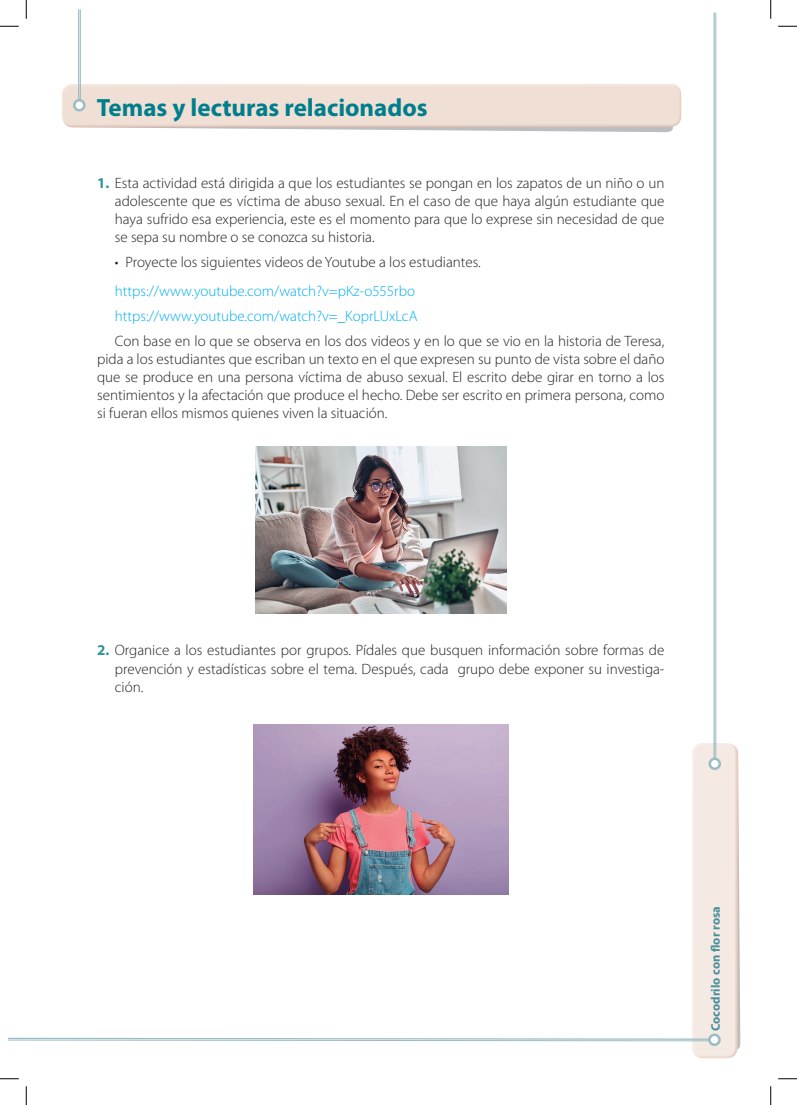
<style>
.page{position:relative;width:797px;height:1105px;background:#fff}
.page>*{position:absolute;margin:0;border:0;box-sizing:border-box;transform-origin:0 0}
.t1{font:700 25px "Myriad Pro";color:#007e8c}
.t2{font:300 15px/18px "Myriad Pro";color:#231f20;text-align:justify}
.t3{font:300 15px/25.1px "Myriad Pro";color:#00aeef}
.t4{font:700 12.5px "Myriad Pro";letter-spacing:.005em;color:#498f9e}
.s1{font-weight:700;color:#31909b}
</style>
<div class="page">
<svg style="left:739px;top:889px;width:1px;height:159px"></svg>
<div style="left:694px;top:742px;width:45px;height:317px;background:#b55d43;opacity:.2"></div>
<svg style="left:709px;top:758px;width:11px;height:11px"></svg>
<hr style="left:713px;top:13px;width:1px;height:746px;background:#9abcc3">
<hr style="left:715px;top:13px;width:1px;height:746px;background:#9abcc3">
<div style="left:708px;top:757px;width:13px;height:13px;border:2px solid #9abcc3;border-radius:50%"></div>
<svg style="left:709px;top:1034px;width:11px;height:11px"></svg>
<svg style="left:9px;top:446px;width:701px;height:595px"></svg>
<div style="left:708px;top:1033px;width:12px;height:13px;border:2px solid #9abcc3;border-radius:50%"></div>
<svg style="left:298px;top:129px;width:375px;height:3px"></svg>
<div style="left:62px;top:83px;width:620px;height:40px;background:#f4e8e1"></div>
<div style="left:62px;top:86px;width:621px;height:43px;background:#b55d43;opacity:.2"></div>
<div style="left:73px;top:100px;width:12px;height:11px;border:1px solid #bcbdc0;border-radius:50%"></div>
<svg style="left:74px;top:101px;width:11px;height:10px"></svg>
<hr style="left:78px;top:10px;width:1px;height:90px;background:#9abcc3">
<hr style="left:80px;top:10px;width:1px;height:90px;background:#9abcc3">
<div style="left:73px;top:99px;width:13px;height:12px;border:2px solid #9abcc3;border-radius:50%"></div>
<img style="left:255px;top:446px;width:251px;height:167px">
<img style="left:253px;top:724px;width:255px;height:170px">
<svg style="left:0;top:25px;width:19px;height:2px"></svg>
<svg style="left:778px;top:25px;width:19px;height:2px"></svg>
<svg style="left:0;top:1078px;width:19px;height:1px"></svg>
<svg style="left:778px;top:1078px;width:19px;height:1px"></svg>
<svg style="left:25px;top:0;width:2px;height:19px"></svg>
<svg style="left:25px;top:1086px;width:2px;height:19px"></svg>
<svg style="left:770px;top:0;width:1px;height:19px"></svg>
<svg style="left:770px;top:1086px;width:1px;height:19px"></svg>
<h1 class="t1" style="left:97px;top:91px;width:332px">Temas y lecturas relacionados</h1>
<p class="t2" style="left:115px;top:174px;width:551px;text-indent:-18px"><span class="s1">1.</span> Esta actividad está dirigida a que los estudiantes se pongan en los zapatos de un niño o un adolescente que es víctima de abuso sexual. En el caso de que haya algún estudiante que haya sufrido esa experiencia, este es el momento para que lo exprese sin necesidad de que se sepa su nombre o se conozca su historia.</p>
<p class="t2" style="left:115px;top:253px;width:367px">• Proyecte los siguientes videos de Youtube a los estudiantes.</p>
<p class="t3" style="left:115px;top:278px;width:304px">https://www.youtube.com/watch?v=pKz-o555rbo https://www.youtube.com/watch?v=_KoprLUxLcA</p>
<p class="t2" style="left:97px;top:332px;width:569px;text-indent:18px">Con base en lo que se observa en los dos videos y en lo que se vio en la historia de Teresa, pida a los estudiantes que escriban un texto en el que expresen su punto de vista sobre el daño que se produce en una persona víctima de abuso sexual. El escrito debe girar en torno a los sentimientos y la afectación que produce el hecho. Debe ser escrito en primera persona, como si fueran ellos mismos quienes viven la situación.</p>
<p class="t2" style="left:115px;top:641px;width:551px;text-indent:-18px"><span class="s1">2.</span> Organice a los estudiantes por grupos. Pídales que busquen información sobre formas de prevención y estadísticas sobre el tema. Después, cada grupo debe exponer su investiga&shy;ción.</p>
<p class="t4" style="left:707px;top:1031px;width:127px;rotate:-90deg">Cocodrilo con flor rosa</p>
</div>
